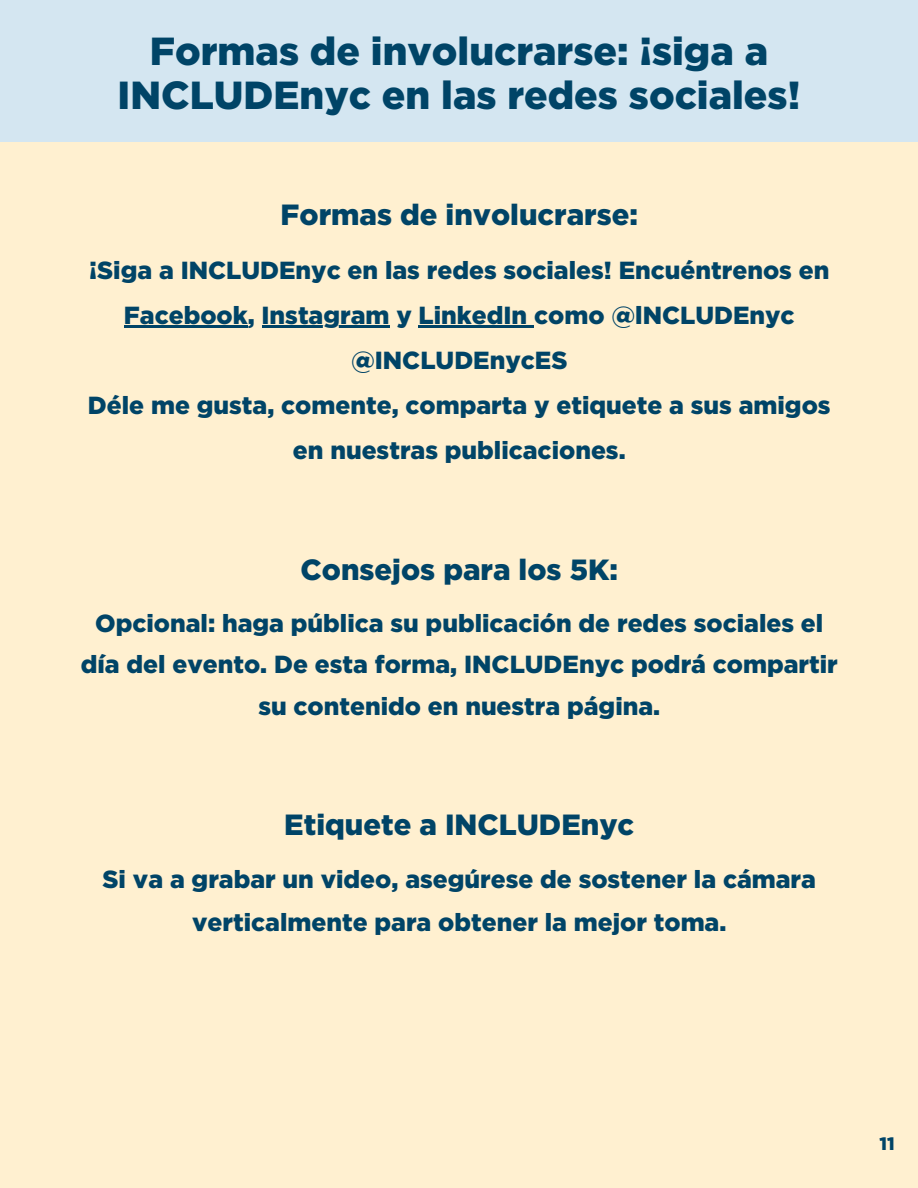
<style>
.page{position:relative;width:918px;height:1188px;background:#fff0d0}
.page>*{position:absolute;margin:0;border:0;box-sizing:border-box;transform-origin:0 0}
.t1{font:900 39.15px/43.8px "Gotham";color:#004467;text-align:center}
.t2{font:900 29.25px "Gotham";color:#004467}
.t3{font:900 24.75px/45px "Gotham";color:#004467;text-align:center}
.t4{font:900 18px "Gotham";color:#004467}
</style>
<div class="page">
<hr style="left:124px;top:326px;width:124px;height:2px;background:#004467">
<hr style="left:262px;top:326px;width:128px;height:2px;background:#004467">
<hr style="left:419px;top:326px;width:108px;height:2px;background:#004467">
<svg style="left:527px;top:326px;width:7px;height:2px"></svg>
<div style="left:0;top:0;width:918px;height:142px;background:#d4e6f1"></div>
<p class="t1" style="left:118px;top:29px;width:684px">Formas de involucrarse: ¡siga a<br>INCLUDEnyc en las redes sociales!</p>
<h1 class="t2" style="left:281px;top:196px;width:359px">Formas de involucrarse:</h1>
<p class="t3" style="left:89px;top:247px;width:742px">¡Siga a INCLUDEnyc en las redes sociales! Encuéntrenos en<br>Facebook, Instagram y LinkedIn como @lNCLUDEnyc</p>
<p class="t3" style="left:88px;top:337px;width:744px">@INCLUDEnycES<br>Déle me gusta, comente, comparta y etiquete a sus amigos en nuestras publicaciones.</p>
<p class="t2" style="left:301px;top:552px;width:319px">Consejos para los 5K:</p>
<p class="t3" style="left:81px;top:602px;width:759px;line-height:41.7px">Opcional: haga pública su publicación de redes sociales el día del evento. De esta forma, INCLUDEnyc podrá compartir su contenido en nuestra página.</p>
<p class="t2" style="left:284px;top:807px;width:351px">Etiquete a INCLUDEnyc</p>
<p class="t3" style="left:103px;top:858px;width:715px;line-height:42.8px">Si va a grabar un video, asegúrese de sostener la cámara verticalmente para obtener la mejor toma.</p>
<p class="t4" style="left:879px;top:1133px;width:17px">11</p>
</div>
